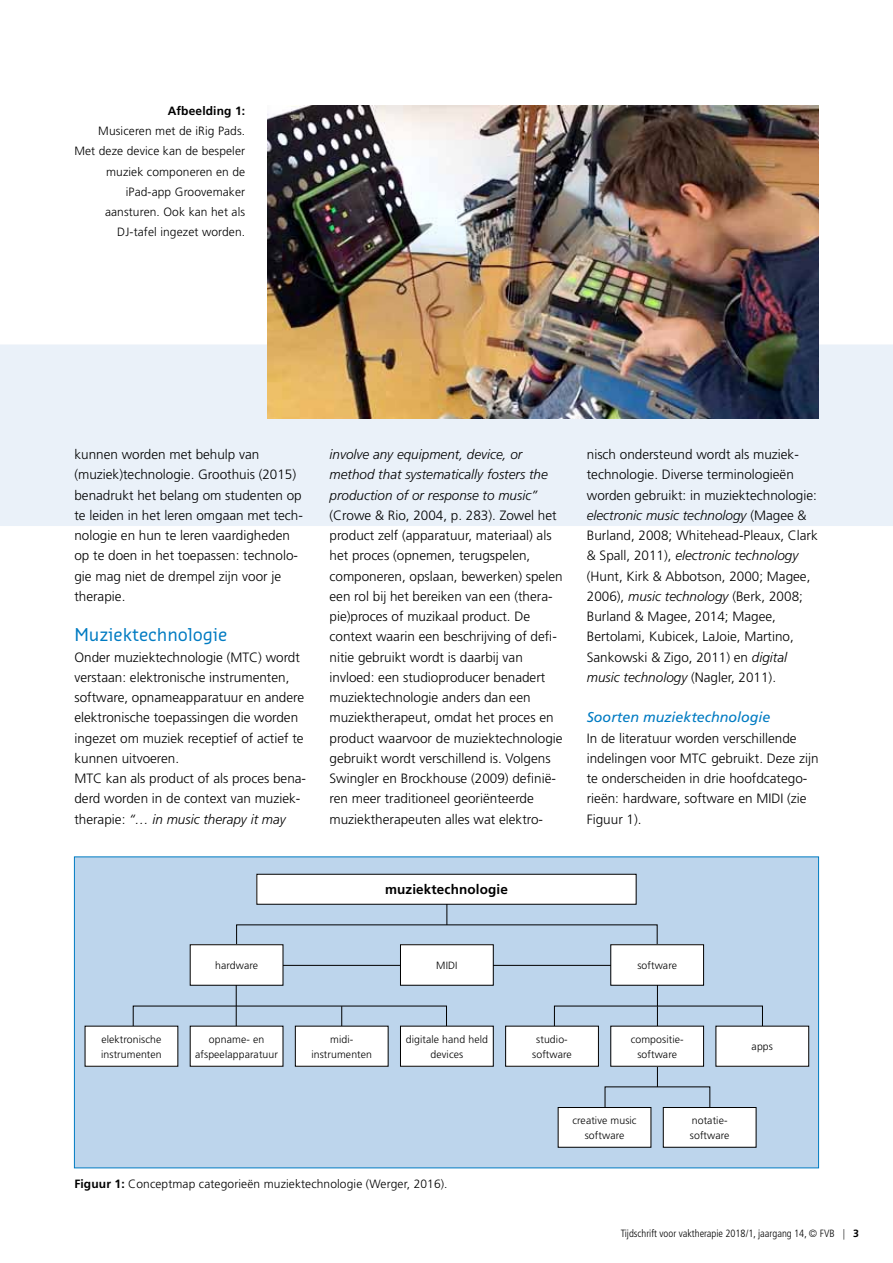
<style>
.page{position:relative;width:893px;height:1263px;background:#fff}
.page>*{position:absolute;margin:0;border:0;box-sizing:border-box;transform-origin:0 0}
.t1{font:17.25px "Sansa Pro";color:#007bc2}
.t2{font:italic 14.25px "Frutiger LT Std";color:#007bc2}
.t3{font:300 13.5px/20.2px "Frutiger LT Std";color:#000}
.t4{font:italic 300 13.5px/20.2px "Frutiger LT Std";color:#000}
.t5{font:700 13.5px "Frutiger LT Std";letter-spacing:.01em;color:#000}
.t6{font:300 12px/20.2px "Frutiger LT Std";letter-spacing:.01em;color:#000;text-align:right}
.t7{font:700 12px "Frutiger LT Std";letter-spacing:.01em;color:#000}
.t8{font:300 10.5px/15px "Frutiger LT Std";letter-spacing:.01em;color:#000;text-align:center}
.t9{font:300 condensed 10.5px "Frutiger LT Std";color:#000}
.s1{font-style:italic}
.s2{font-weight:700}
.s3{font-weight:700;font-stretch:normal}
</style>
<div class="page">
<div style="left:0;top:344px;width:893px;height:182px;background:#eaf1f9"></div>
<img style="left:267px;top:106px;width:552px;height:312px">
<div style="left:74px;top:856px;width:745px;height:312px;background:#bdd5ec"></div>
<svg style="left:236px;top:899px;width:422px;height:56px"></svg>
<svg style="left:604px;top:1061px;width:107px;height:56px"></svg>
<div style="left:257px;top:874px;width:379px;height:30px;background:#fff"></div>
<div style="left:256px;top:874px;width:380px;height:31px;border:1px solid #000"></div>
<svg style="left:554px;top:981px;width:209px;height:55px"></svg>
<svg style="left:132px;top:981px;width:315px;height:55px"></svg>
<div style="left:85px;top:1026px;width:93px;height:40px;background:#fff"></div>
<div style="left:190px;top:1026px;width:93px;height:40px;background:#fff"></div>
<div style="left:295px;top:1026px;width:93px;height:40px;background:#fff"></div>
<div style="left:400px;top:1026px;width:93px;height:40px;background:#fff"></div>
<div style="left:400px;top:1026px;width:94px;height:40px;border:1px solid #000"></div>
<div style="left:506px;top:1026px;width:92px;height:40px;background:#fff"></div>
<div style="left:505px;top:1026px;width:94px;height:40px;border:1px solid #000"></div>
<div style="left:611px;top:1026px;width:93px;height:40px;background:#fff"></div>
<div style="left:558px;top:1107px;width:93px;height:40px;background:#fff"></div>
<div style="left:558px;top:1107px;width:93px;height:40px;border:1px solid #000"></div>
<div style="left:716px;top:1026px;width:93px;height:40px;background:#fff"></div>
<div style="left:663px;top:1107px;width:93px;height:40px;background:#fff"></div>
<div style="left:663px;top:1107px;width:93px;height:40px;border:1px solid #000"></div>
<hr style="left:278px;top:965px;width:343px;height:1px;background:#000">
<div style="left:190px;top:945px;width:93px;height:40px;background:#fff"></div>
<div style="left:400px;top:945px;width:93px;height:40px;background:#fff"></div>
<div style="left:400px;top:944px;width:94px;height:41px;border:1px solid #000"></div>
<div style="left:611px;top:945px;width:93px;height:40px;background:#fff"></div>
<p class="t7" style="left:168px;top:104px;width:79px">Afbeelding 1:</p>
<p class="t6" style="left:74px;top:121px;width:172px">Musiceren met de iRig Pads.<br>Met deze device kan de bespeler muziek componeren en de iPad-app Groovemaker aansturen. Ook kan het als<br>DJ-tafel ingezet worden.</p>
<p class="t3" style="left:74px;top:444px;width:230px">kunnen worden met behulp van (muziek)technologie. Groothuis (2015) benadrukt het belang om studenten op te leiden in het leren omgaan met tech&shy;nologie en hun te leren vaardigheden op te doen in het toepassen: technolo&shy;gie mag niet de drempel zijn voor je therapie.</p>
<p class="t1" style="left:74px;top:623px;width:154px">Muziektechnologie</p>
<p class="t3" style="left:74px;top:647px;width:233px">Onder muziektechnologie (MTC) wordt verstaan: elektronische instrumenten, software, opnameapparatuur en andere elektronische toepassingen die worden ingezet om muziek receptief of actief te kunnen uitvoeren.<br>MTC kan als product of als proces bena&shy;derd worden in de context van muziek&shy;therapie: <span class="s1">“… in music therapy it may</span></p>
<p class="t4" style="left:330px;top:444px;width:220px">involve any equipment, device, or method that systematically fosters the production of or response to music”</p>
<p class="t3" style="left:330px;top:505px;width:235px">(Crowe &amp; Rio, 2004, p. 283). Zowel het product zelf (apparatuur, materiaal) als het proces (opnemen, terugspelen, componeren, opslaan, bewerken) spelen een rol bij het bereiken van een (thera&shy;pie)proces of muzikaal product. De context waarin een beschrijving of defi&shy;nitie gebruikt wordt is daarbij van invloed: een studioproducer benadert muziektechnologie anders dan een muziektherapeut, omdat het proces en product waarvoor de muziektechnologie gebruikt wordt verschillend is. Volgens Swingler en Brockhouse (2009) definië&shy;ren meer traditioneel georiënteerde muziektherapeuten alles wat elektro-</p>
<p class="t5" style="left:385px;top:882px;width:124px">muziektechnologie</p>
<p class="t3" style="left:587px;top:444px;width:233px">nisch ondersteund wordt als muziek&shy;technologie. Diverse terminologieën worden gebruikt: in muziektechnologie: <span class="s1">electronic music technology</span> (Magee &amp; Burland, 2008; Whitehead-Pleaux, Clark &amp; Spall, 2011), <span class="s1">electronic technology </span>(Hunt, Kirk &amp; Abbotson, 2000; Magee, 2006), <span class="s1">music technology</span> (Berk, 2008; Burland &amp; Magee, 2014; Magee, Bertolami, Kubicek, LaJoie, Martino, Sankowski &amp; Zigo, 2011) en <span class="s1">digital music technology</span> (Nagler, 2011).</p>
<p class="t2" style="left:587px;top:709px;width:185px">Soorten muziektechnologie</p>
<p class="t3" style="left:587px;top:728px;width:233px">In de literatuur worden verschillende indelingen voor MTC gebruikt. Deze zijn te onderscheiden in drie hoofdcatego&shy;rieën: hardware, software en MIDI (zie Figuur 1).</p>
<p class="t8" style="left:215px;top:958px;width:44px">hardware</p>
<p class="t8" style="left:436px;top:958px;width:23px">MIDI</p>
<p class="t8" style="left:637px;top:958px;width:41px">software</p>
<p class="t8" style="left:101px;top:1032px;width:62px;text-align:left">elektronische instrumenten</p>
<p class="t8" style="left:195px;top:1032px;width:84px">opname- en afspeelapparatuur</p>
<p class="t8" style="left:311px;top:1032px;width:62px">midi&shy;instrumenten</p>
<p class="t8" style="left:406px;top:1032px;width:84px">digitale hand held devices</p>
<p class="t8" style="left:532px;top:1032px;width:41px">studio&shy;software</p>
<p class="t8" style="left:631px;top:1032px;width:54px">compositie&shy;software</p>
<p class="t6" style="left:74px;top:1174px;width:375px"><span class="s2">Figuur 1:</span> Conceptmap categorieën muziektechnologie (Werger, 2016).</p>
<p class="t8" style="left:572px;top:1113px;width:66px">creative music software</p>
<p class="t8" style="left:690px;top:1113px;width:41px;text-align:left">notatie&shy;software</p>
<p class="t8" style="left:752px;top:1039px;width:23px">apps</p>
<p class="t9" style="left:621px;top:1227px;width:240px">Tijdschrift voor vaktherapie 2018/1, jaargang 14, © FVB | <span class="s3">3</span></p>
</div>
